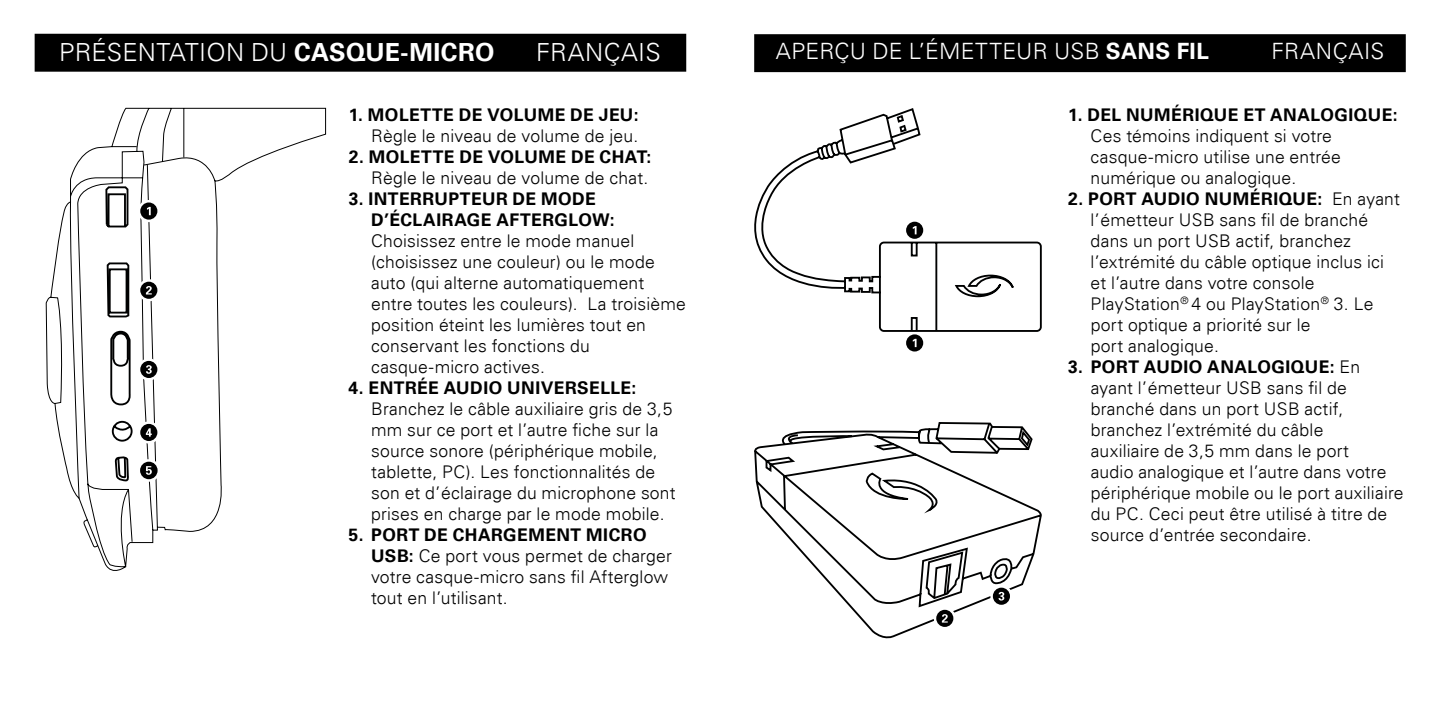
<style>
.page{position:relative;width:1440px;height:720px;background:#fff}
.page>*{position:absolute;margin:0;border:0;box-sizing:border-box;transform-origin:0 0}
.t1{font:300 25px "Univers";letter-spacing:.02em;color:#fff}
.t2{font:300 25px "Univers";letter-spacing:.04em;color:#fff}
.t3{font:300 22.5px "Univers";letter-spacing:.03em;color:#fff}
.t4{font:300 17.5px/21px "Univers";letter-spacing:.015em;color:#000}
.t5{font:700 17.5px "Univers";letter-spacing:.025em;color:#000}
.s1{font-weight:700}
</style>
<div class="page">
<svg style="left:46px;top:108px;width:280px;height:463px"></svg>
<svg style="left:104px;top:185px;width:56px;height:259px"></svg>
<svg style="left:138px;top:459px;width:22px;height:23px"></svg>
<svg style="left:114px;top:456px;width:16px;height:115px"></svg>
<div style="left:36px;top:35px;width:649px;height:35px;background:#000"></div>
<div style="left:35px;top:34px;width:651px;height:38px;border:2px solid #000"></div>
<div style="left:755px;top:35px;width:650px;height:36px;background:#000"></div>
<div style="left:754px;top:34px;width:652px;height:38px;border:2px solid #000"></div>
<svg style="left:906px;top:334px;width:18px;height:18px"></svg>
<svg style="left:754px;top:108px;width:288px;height:224px"></svg>
<svg style="left:754px;top:422px;width:288px;height:217px"></svg>
<svg style="left:934px;top:607px;width:22px;height:22px"></svg>
<svg style="left:990px;top:585px;width:23px;height:22px"></svg>
<h1 class="t1" style="left:59px;top:37px;width:437px">Présentation du <span class="s1">CASQUE-MICRO</span></h1>
<h1 class="t2" style="left:536px;top:37px;width:126px">français</h1>
<p class="t3" style="left:776px;top:38px;width:435px">Aperçu de l’ém etteur US B <span class="s1">SANS FIL</span></p>
<p class="t3" style="left:1271px;top:38px;width:114px">français</p>
<p class="t5" style="left:349px;top:104px;width:49px">1. MOLETTE</p>
<p class="t5" style="left:459px;top:104px;width:42px">DE VOL</p>
<p class="t5" style="left:524px;top:104px;width:116px">UME DE JEU:</p>
<p class="t4" style="left:371px;top:125px;width:269px">Règle le niveau de volume de jeu.</p>
<p class="t5" style="left:349px;top:146px;width:50px">2. MOLETTE</p>
<p class="t5" style="left:459px;top:146px;width:42px">DE VOL</p>
<p class="t5" style="left:525px;top:146px;width:128px">UME DE CHAT:</p>
<p class="t4" style="left:371px;top:167px;width:279px">Règle le niveau de volume de chat.</p>
<p class="t5" style="left:349px;top:188px;width:32px">3. INTERR</p>
<p class="t5" style="left:435px;top:188px;width:137px">UPTEUR DE MODE</p>
<p class="t5" style="left:371px;top:209px;width:42px">D’ÉCLAIRA</p>
<p class="t5" style="left:467px;top:209px;width:66px">GE AFTER</p>
<p class="t5" style="left:555px;top:209px;width:29px">GLOW</p>
<p class="t5" style="left:610px;top:209px;width:6px">:</p>
<p class="t4" style="left:371px;top:230px;width:316px">Choisissez entre le mode manuel (choisissez une couleur) ou le mode auto (qui alterne automatiquement entre toutes les couleurs). La troisième position éteint les lumières tout en conservant les fonctions du casque-micro actives.</p>
<p class="t5" style="left:349px;top:377px;width:33px">4. ENTR</p>
<p class="t5" style="left:417px;top:377px;width:65px">ÉE AUDIO</p>
<p class="t5" style="left:507px;top:377px;width:26px">UNIVERSELLE</p>
<p class="t5" style="left:632px;top:377px;width:6px">:</p>
<p class="t4" style="left:371px;top:398px;width:306px">Branchez le câble auxiliaire gris de 3,5 mm sur ce port et l’autre fiche sur la source sonore (périphérique mobile, tablette, PC). Les fonctionnalités de son et d’éclairage du microphone sont prises en charge par le mode mobile.</p>
<p class="t5" style="left:349px;top:524px;width:47px">5. PORT</p>
<p class="t5" style="left:424px;top:524px;width:135px">DE CHARGEMENT</p>
<p class="t4" style="left:371px;top:524px;width:302px;text-indent:215px"><span class="s1">MICRO<br>USB:</span> Ce port vous permet de charger votre casque-micro sans fil Afterglow tout en l’utilisant.</p>
<p class="t5" style="left:1068px;top:104px;width:32px">1. DEL</p>
<p class="t5" style="left:1126px;top:104px;width:158px">NUMÉRIQUE ET ANALO</p>
<p class="t5" style="left:1335px;top:104px;width:65px">GIQUE:</p>
<p class="t4" style="left:1091px;top:125px;width:252px">Ces témoins indiquent si votre casque-micro utilise une entrée numérique ou analogique.</p>
<p class="t5" style="left:1068px;top:188px;width:45px">2. PORT</p>
<p class="t5" style="left:1141px;top:188px;width:38px">AUDIO</p>
<p class="t4" style="left:1091px;top:188px;width:311px;text-indent:114px"><span class="s1">NUMÉRIQUE:</span> En ayant l’émetteur USB sans fil de branché dans un port US B actif, branchez l’extrémité du câble optique inclus ici et l’autre dans votre console<br>PlayStation<sup>®</sup> 4 ou PlayStation<sup>®</sup> 3. Le port optique a priorité sur le<br>port analogique.</p>
<p class="t5" style="left:1068px;top:356px;width:47px">3. PORT</p>
<p class="t5" style="left:1144px;top:356px;width:38px">AUDIO</p>
<p class="t5" style="left:1207px;top:356px;width:14px">ANALO</p>
<p class="t4" style="left:1091px;top:356px;width:314px;text-indent:181px"><span class="s1">GIQUE:</span> En ayant l’émetteur USB sans fil de branché dans un port US B actif, branchez l’extrémité du câble<br>auxiliaire de 3,5 mm dans le port<br>audio analogique et l’autre dans votre périphérique mobile ou le port auxiliaire du PC. Ceci peut être utilisé à titre de source d’entrée secondaire.</p>
</div>
